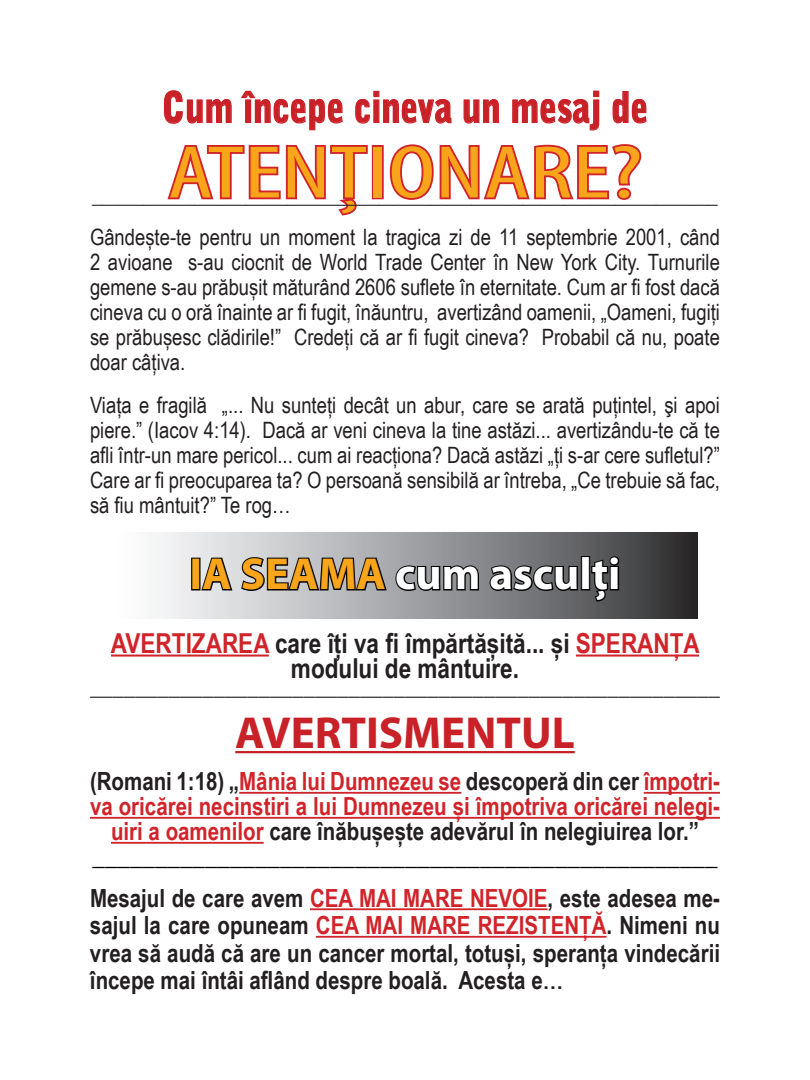
<style>
.page{position:relative;width:810px;height:1080px;background:#fff}
.page>*{position:absolute;margin:0;border:0;box-sizing:border-box;transform-origin:0 0}
.t1{font:condensed 75px "Myriad Pro";color:#f9a51b;scale:1.4 1}
.t2{font:700 45px "Myriad Pro";color:#fff}
.t3{font:700 45px "Myriad Pro";color:#c82127}
.t4{font:900 42px "Bell Gothic Std";color:#c82127;scale:.83 1}
.t5{font:700 27.5px/25px "Arial Narrow";color:#231f20;text-align:center}
.t6{font:700 25px/27.5px "Arial Narrow";color:#231f20;text-align:justify}
.t7{font:700 25px/25px "Arial Narrow";color:#d1232a;text-align:center}
.t8{font:700 25px "Bell Gothic Std";color:#000}
.t9{font:22.5px/25px "Arial Narrow";color:#231f20;text-align:justify}
.t10{font:700 22.5px "Myriad Pro";color:#231f20}
.s1{color:#f9a51b}
.s2{color:#d1232a}
.s3{color:#231f20}
</style>
<div class="page">
<svg style="left:164px;top:90px;width:68px;height:34px"></svg>
<svg style="left:241px;top:90px;width:102px;height:41px"></svg>
<svg style="left:355px;top:91px;width:97px;height:33px"></svg>
<svg style="left:463px;top:99px;width:36px;height:25px"></svg>
<svg style="left:512px;top:90px;width:88px;height:41px"></svg>
<svg style="left:612px;top:91px;width:35px;height:33px"></svg>
<svg style="left:167px;top:145px;width:201px;height:71px"></svg>
<div style="left:372px;top:145px;width:12px;height:54px;border:4px solid #d1232a"></div>
<svg style="left:389px;top:144px;width:253px;height:56px"></svg>
<hr style="left:111px;top:655px;width:158px;height:2px;background:#d1232a">
<hr style="left:576px;top:655px;width:123px;height:2px;background:#d1232a">
<hr style="left:235px;top:751px;width:340px;height:2px;background:#c82127">
<hr style="left:239px;top:792px;width:222px;height:2px;background:#d1232a">
<hr style="left:644px;top:792px;width:76px;height:2px;background:#d1232a">
<hr style="left:90px;top:817px;width:630px;height:2px;background:#d1232a">
<hr style="left:111px;top:842px;width:153px;height:2px;background:#d1232a">
<svg style="left:157px;top:533px;width:541px;height:85px;background:#898a8c"></svg>
<div style="left:191px;top:558px;width:10px;height:32px;border:2px solid #000"></div>
<svg style="left:200px;top:532px;width:188px;height:60px;background:#9e9fa1"></svg>
<svg style="left:394px;top:564px;width:86px;height:28px;background:#5b5c5e"></svg>
<svg style="left:488px;top:564px;width:91px;height:28px;background:#434446"></svg>
<div style="left:581px;top:556px;width:9px;height:34px;border:2px solid #000"></div>
<svg style="left:590px;top:558px;width:20px;height:45px"></svg>
<div style="left:610px;top:566px;width:9px;height:24px;border:2px solid #000"></div>
<div style="left:610px;top:556px;width:9px;height:10px;border:2px solid #000;border-radius:50%"></div>
<hr style="left:310px;top:908px;width:238px;height:2px;background:#d1232a">
<hr style="left:316px;top:936px;width:291px;height:2px;background:#d1232a">
<h3 class="t4" style="left:162px;top:83px;width:588px">Cum începe cineva un mesaj de</h3>
<h1 class="t1" style="left:168px;top:127px;width:340px">ATENȚIONARE?</h1>
<p class="t9" style="left:90px;top:224px;width:632px">Gândește-te pentru un moment la tragica zi de 11 septembrie 2001, când 2 avioane s-au ciocnit de World Trade Center în New York City. Turnurile gemene s-au prăbușit măturând 2606 suflete în eternitate. Cum ar fi fost dacă cineva cu o oră înainte ar fi fugit, înăuntru, avertizând oamenii, „Oameni, fugiți se prăbușesc clădirile!” Credeți că ar fi fugit cineva? Probabil că nu, poate doar câțiva.</p>
<p class="t9" style="left:90px;top:391px;width:631px">Viața e fragilă „... Nu sunteți decât un abur, care se arată puțintel, şi apoi piere.” (Iacov 4:14). Dacă ar veni cineva la tine astăzi... avertizându-te că te afli într-un mare pericol... cum ai reacționa? Dacă astăzi „ți s-ar cere sufletul?” Care ar fi preocuparea ta? O persoană sensibilă ar întreba, „Ce trebuie să fac, să fiu mântuit?” Te rog…</p>
<p class="t9" style="left:92px;top:181px;width:627px">_____________________________________________________________</p>
<h2 class="t2" style="left:189px;top:545px;width:433px"><span class="s1">IA SEAMA</span> cum asculți</h2>
<p class="t5" style="left:111px;top:629px;width:590px"><span class="s2">AVERTIZAREA</span> care îți va fi împărtășită... și <span class="s2">SPERANȚA </span>modului de mântuire.</p>
<p class="t10" style="left:90px;top:673px;width:631px">________________________________________________________</p>
<h2 class="t3" style="left:235px;top:703px;width:341px">AVERTISMENTUL</h2>
<p class="t7" style="left:90px;top:768px;width:632px"><span class="s3">(Romani 1:18) „</span>Mânia lui Dumnezeu se <span class="s3">descoperă din cer</span> împotri&shy;va oricărei necinstiri a lui Dumnezeu și împotriva oricărei nelegi&shy;uiri a oamenilor <span class="s3">care înăbușește adevărul în nelegiuirea lor.”</span></p>
<p class="t8" style="left:92px;top:841px;width:626px">__________________________________________________</p>
<p class="t6" style="left:90px;top:883px;width:632px">Mesajul de care avem <span class="s2">CEA MAI MARE NEVOIE</span>, este adesea me&shy;sajul la care opuneam <span class="s2">CEA MAI MARE REZISTENȚĂ</span>. Nimeni nu vrea să audă că are un cancer mortal, totuși, speranța vindecării începe mai întâi aflând despre boală. Acesta e…</p>
</div>
